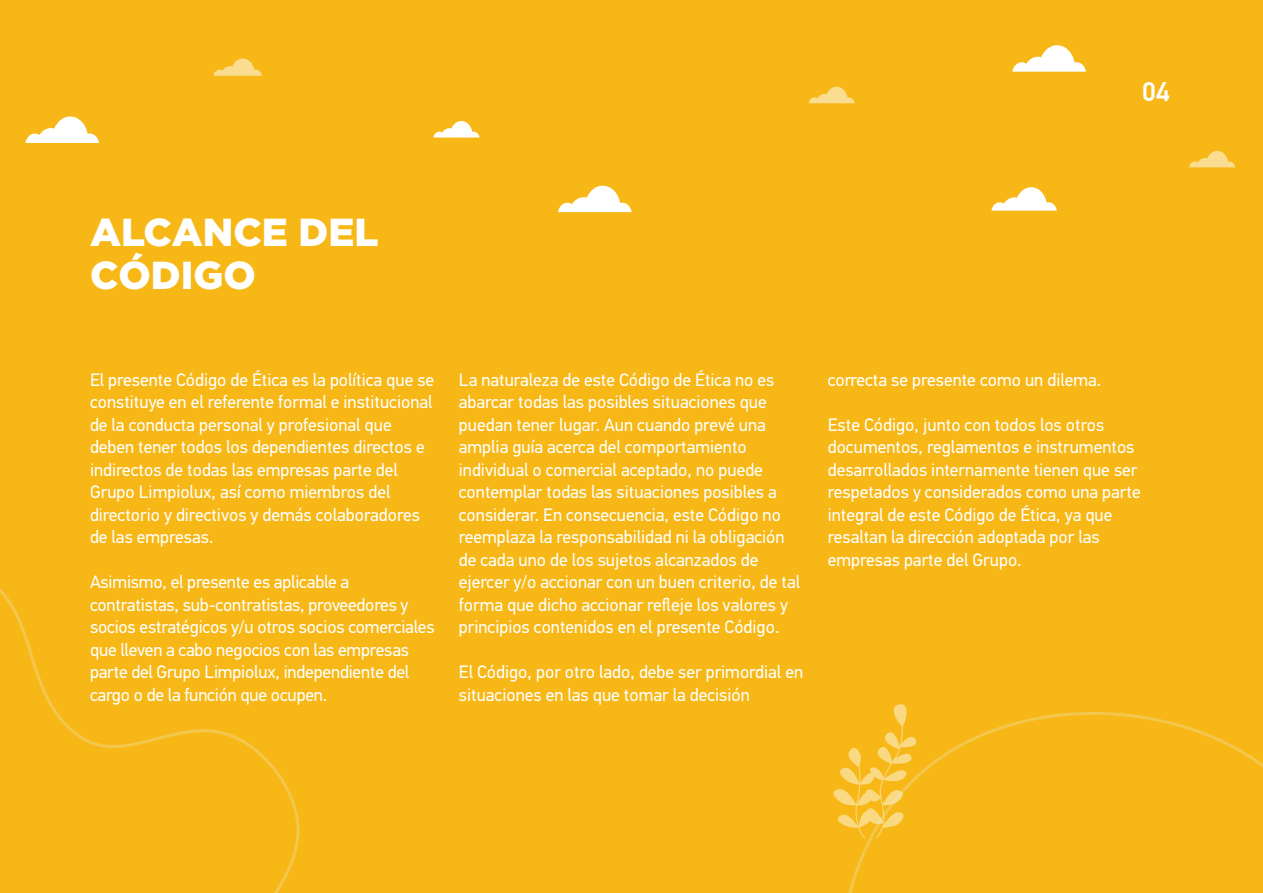
<style>
.page{position:relative;width:1263px;height:893px;background:#f7b817}
.page>*{position:absolute;margin:0;border:0;box-sizing:border-box;transform-origin:0 0}
.t1{font:900 39px/43.5px "Gotham";color:#fff}
.t2{font:500 27px "PF Din Text Pro";color:#fff}
.t3{font:18px/22.5px "PF Din Text Pro";color:#fff}
</style>
<div class="page">
<svg style="left:558px;top:186px;width:74px;height:26px"></svg>
<svg style="left:213px;top:58px;width:49px;height:18px"></svg>
<svg style="left:25px;top:117px;width:74px;height:26px"></svg>
<svg style="left:433px;top:121px;width:46px;height:17px"></svg>
<svg style="left:1012px;top:45px;width:74px;height:27px"></svg>
<svg style="left:991px;top:187px;width:66px;height:24px"></svg>
<svg style="left:1189px;top:151px;width:46px;height:16px"></svg>
<svg style="left:808px;top:87px;width:47px;height:16px"></svg>
<svg style="left:833px;top:704px;width:74px;height:116px"></svg>
<svg style="left:0;top:588px;width:300px;height:305px"></svg>
<svg style="left:838px;top:712px;width:411px;height:181px"></svg>
<svg style="left:1249px;top:754px;width:14px;height:14px"></svg>
<h2 class="t2" style="left:1142px;top:76px;width:30px">04</h2>
<h1 class="t1" style="left:90px;top:209px;width:290px">ALCANCE DEL<br>CÓDIGO</h1>
<p class="t3" style="left:90px;top:369px;width:346px">El presente Código de Ética es la política que se constituye en el referente formal e institucional de la conducta personal y profesional que deben tener todos los dependientes directos e indirectos de todas las empresas parte del Grupo Limpiolux, así como miembros del directorio y directivos y demás colaboradores de las empresas.</p>
<p class="t3" style="left:90px;top:571px;width:346px">Asimismo, el presente es aplicable a contratistas, sub-contratistas, proveedores y socios estratégicos y/u otros socios comerciales que lleven a cabo negocios con las empresas parte del Grupo Limpiolux, independiente del cargo o de la función que ocupen.</p>
<p class="t3" style="left:459px;top:369px;width:343px">La naturaleza de este Código de Ética no es abarcar todas las posibles situaciones que puedan tener lugar. Aun cuando prevé una amplia guía acerca del comportamiento individual o comercial aceptado, no puede contemplar todas las situaciones posibles a considerar. En consecuencia, este Código no reemplaza la responsabilidad ni la obligación de cada uno de los sujetos alcanzados de ejercer y/o accionar con un buen criterio, de tal forma que dicho accionar refleje los valores y principios contenidos en el presente Código.</p>
<p class="t3" style="left:459px;top:661px;width:346px">El Código, por otro lado, debe ser primordial en situaciones en las que tomar la decisión</p>
<p class="t3" style="left:828px;top:369px;width:275px">correcta se presente como un dilema.</p>
<p class="t3" style="left:828px;top:414px;width:314px">Este Código, junto con todos los otros documentos, reglamentos e instrumentos desarrollados internamente tienen que ser respetados y considerados como una parte integral de este Código de Ética, ya que resaltan la dirección adoptada por las empresas parte del Grupo.</p>
</div>
